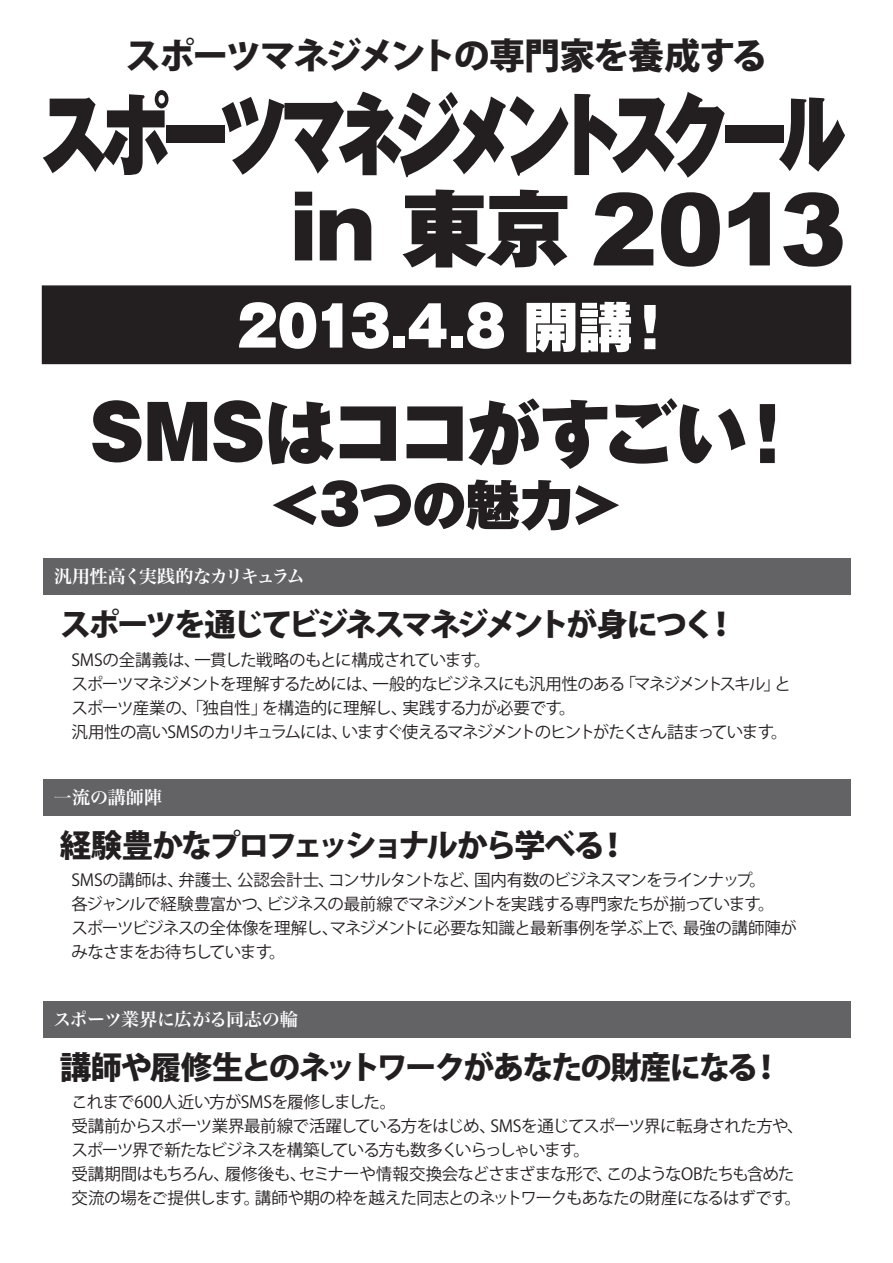
<style>
.page{position:relative;width:893px;height:1263px;background:#fff}
.page>*{position:absolute;margin:0;border:0;box-sizing:border-box;transform-origin:0 0}
.t1{font:900 100.5px "Arial";color:#231f20}
.t2{font:72px "Gothic MB101 Ult";letter-spacing:-.03em;color:#231f20}
.t3{font:54px "Gothic MB101 Ult";letter-spacing:-.04em;color:#fff}
.t4{font:54px "Gothic MB101 Ult";letter-spacing:-.015em;color:#231f20}
.t5{font:800 36px "Koz Go Pro";letter-spacing:-.06em;color:#231f20}
.t6{font:800 31.5px "Koz Go Pro";letter-spacing:-.09em;color:#231f20}
.t7{font:800 31.5px "Koz Go Pro";letter-spacing:-.07em;color:#231f20}
.t8{font:18px "Hira Min Pro W6";letter-spacing:-.02em;color:#fff}
.t9{font:18px "Hira Min Pro W6";letter-spacing:-.08em;color:#fff}
.t10{font:16.5px/24px "Koz Go Pro";letter-spacing:-.05em;color:#231f20}
</style>
<div class="page">
<svg style="left:43px;top:90px;width:125px;height:85px"></svg>
<div style="left:166px;top:125px;width:59px;height:18px;background:#231f20"></div>
<svg style="left:222px;top:92px;width:346px;height:85px"></svg>
<svg style="left:574px;top:92px;width:151px;height:86px"></svg>
<div style="left:725px;top:125px;width:58px;height:18px;background:#231f20"></div>
<svg style="left:779px;top:97px;width:66px;height:75px"></svg>
<svg style="left:295px;top:192px;width:17px;height:68px"></svg>
<svg style="left:320px;top:208px;width:51px;height:52px"></svg>
<svg style="left:402px;top:189px;width:165px;height:78px"></svg>
<div style="left:43px;top:558px;width:807px;height:37px;background:#636366"></div>
<div style="left:43px;top:779px;width:807px;height:36px;background:#636366"></div>
<div style="left:43px;top:1001px;width:807px;height:37px;background:#636366"></div>
<div style="left:42px;top:285px;width:809px;height:79px;background:#231f20;border:1px solid #231f20"></div>
<h3 class="t5" style="left:125px;top:32px;width:644px">スポーツマネジメントの専門家を養成する</h3>
<h1 class="t1" style="left:591px;top:157px;width:257px">2013</h1>
<h3 class="t3" style="left:237px;top:285px;width:441px">2013.4.8 開講！</h3>
<h2 class="t2" style="left:90px;top:377px;width:715px">SMSはココがすごい！</h2>
<h3 class="t4" style="left:268px;top:463px;width:358px">＜3つの魅力＞</h3>
<p class="t9" style="left:54px;top:560px;width:252px">汎用性高く実践的なカリキュラム</p>
<h3 class="t6" style="left:60px;top:604px;width:679px">スポーツを通じてビジネスマネジメントが身につく！</h3>
<p class="t10" style="left:72px;top:648px;width:721px">SMSの全講義は、一貫した戦略のもとに構成されています。<br>スポーツマネジメントを理解するためには、一般的なビジネスにも汎用性のある「マネジメントスキル」とスポーツ産業の、「独自性」を構造的に理解し、実践する力が必要です。<br>汎用性の高いSMSのカリキュラムには、いますぐ使えるマネジメントのヒントがたくさん詰まっています。</p>
<p class="t8" style="left:54px;top:781px;width:110px">一流の講師陣</p>
<h3 class="t6" style="left:60px;top:824px;width:570px">経験豊かなプロフェッショナルから学べる！</h3>
<p class="t10" style="left:72px;top:868px;width:727px">SMSの講師は、弁護士、公認会計士、コンサルタントなど、国内有数のビジネスマンをラインナップ。<br>各ジャンルで経験豊富かつ、ビジネスの最前線でマネジメントを実践する専門家たちが揃っています。<br>スポーツビジネスの全体像を理解し、マネジメントに必要な知識と最新事例を学ぶ上で、最強の講師陣がみなさまをお待ちしています。</p>
<p class="t8" style="left:53px;top:1003px;width:246px">スポーツ業界に広がる同志の輪</p>
<h3 class="t7" style="left:60px;top:1047px;width:724px">講師や履修生とのネットワークがあなたの財産になる！</h3>
<p class="t10" style="left:72px;top:1090px;width:734px">これまで600人近い方がSMSを履修しました。<br>受講前からスポーツ業界最前線で活躍している方をはじめ、SMSを通じてスポーツ界に転身された方や、スポーツ界で新たなビジネスを構築している方も数多くいらっしゃいます。<br>受講期間はもちろん、履修後も、セミナーや情報交換会などさまざまな形で、このようなOBたちも含めた交流の場をご提供します。講師や期の枠を越えた同志とのネットワークもあなたの財産になるはずです。</p>
</div>
